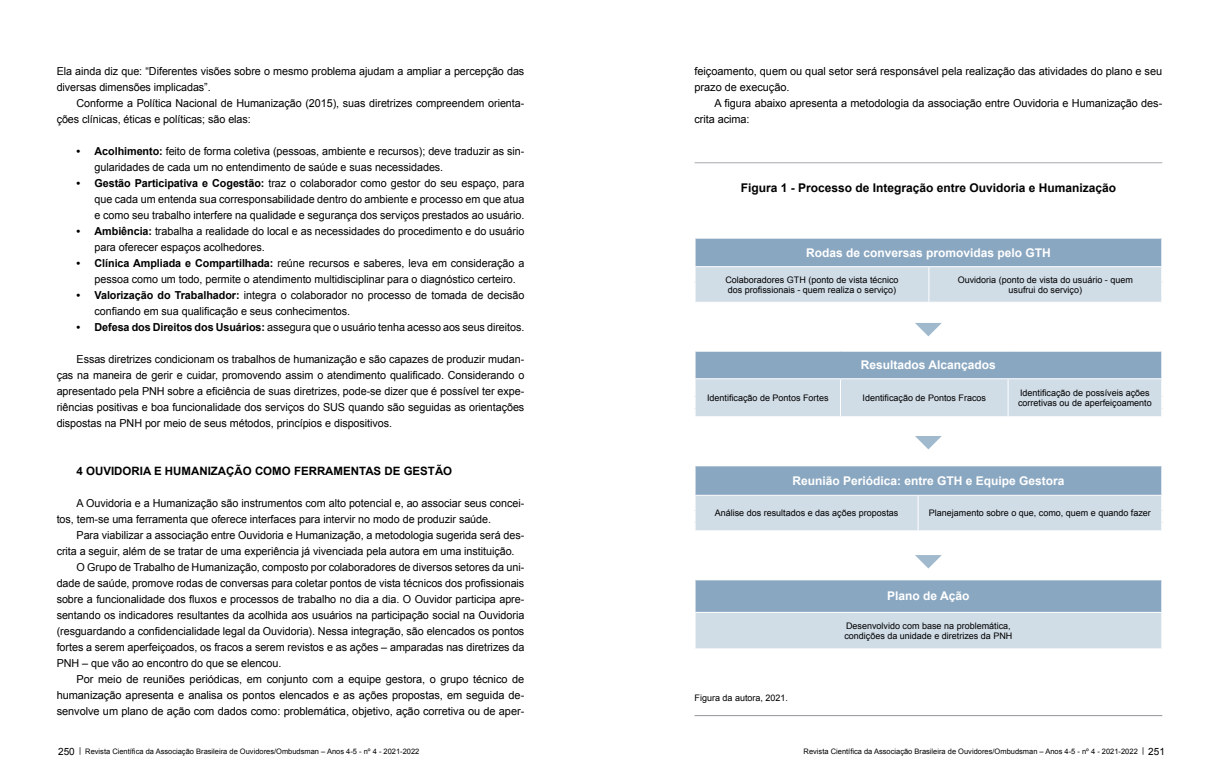
<style>
.page{position:relative;width:1219px;height:780px;background:#fff}
.page>*{position:absolute;margin:0;border:0;box-sizing:border-box;transform-origin:0 0}
.t1{font:700 12px "Arial";color:#fff}
.t2{font:700 12px "Arial";color:#000}
.t3{font:700 11.5px "Arial";color:#000}
.t4{font:11px/16px "Arial";letter-spacing:-.005em;color:#000}
.t5{font:10px "Arial";color:#000}
.t6{font:9px/10px "Arial";color:#000}
.t7{font:7.5px "Arial";color:#000}
.s1{font-weight:700}
.s2{font-size:10px}
.s3{font-size:8px}
</style>
<div class="page">
<hr style="left:694px;top:162px;width:468px;height:1px;background:#a7a9ac">
<hr style="left:694px;top:715px;width:468px;height:1px;background:#939598">
<svg style="left:694px;top:239px;width:468px;height:63px;background:#b2c5d6"></svg>
<hr style="left:694px;top:266px;width:235px;height:1px;background:#fff">
<hr style="left:929px;top:266px;width:233px;height:1px;background:#fff">
<svg style="left:694px;top:352px;width:468px;height:65px;background:#b4c7d7"></svg>
<hr style="left:694px;top:378px;width:146px;height:1px;background:#fff">
<hr style="left:840px;top:378px;width:168px;height:1px;background:#fff">
<hr style="left:1008px;top:378px;width:154px;height:1px;background:#fff">
<svg style="left:694px;top:466px;width:468px;height:64px;background:#b1c4d5"></svg>
<hr style="left:694px;top:495px;width:224px;height:1px;background:#fff">
<hr style="left:918px;top:495px;width:244px;height:1px;background:#fff">
<hr style="left:918px;top:496px;width:1px;height:34px;background:#fff">
<hr style="left:1161px;top:496px;width:1px;height:34px;background:#fff">
<div style="left:695px;top:580px;width:467px;height:32px;background:#8aa7c1"></div>
<div style="left:695px;top:612px;width:467px;height:36px;background:#d0dce6"></div>
<hr style="left:1161px;top:613px;width:1px;height:35px;background:#fff">
<hr style="left:1161px;top:580px;width:1px;height:32px;background:#fff">
<hr style="left:694px;top:612px;width:468px;height:1px;background:#fff">
<svg style="left:915px;top:323px;width:27px;height:13px"></svg>
<svg style="left:915px;top:436px;width:27px;height:13px"></svg>
<svg style="left:915px;top:555px;width:27px;height:13px"></svg>
<p class="t4" style="left:57px;top:63px;width:469px">Ela ainda diz que: “Diferentes visões sobre o mesmo problema ajudam a ampliar a percepção das diversas dimensões implicadas”.</p>
<p class="t4" style="left:57px;top:95px;width:469px;text-indent:20px">Conforme a Política Nacional de Humanização (2015), suas diretrizes compreendem orienta&shy;ções clínicas, éticas e políticas; são elas:</p>
<p class="t4" style="left:95px;top:143px;width:431px;text-indent:-18px"><span class="s1">• Acolhimento:</span> feito de forma coletiva (pessoas, ambiente e recursos); deve traduzir as sin&shy;gularidades de cada um no entendimento de saúde e suas necessidades.</p>
<p class="t4" style="left:95px;top:175px;width:431px;text-align:justify;text-indent:-18px"><span class="s1">• Gestão Participativa e Cogestão:</span> traz o colaborador como gestor do seu espaço, para que cada um entenda sua corresponsabilidade dentro do ambiente e processo em que atua e como seu trabalho interfere na qualidade e segurança dos serviços prestados ao usuário.</p>
<p class="t4" style="left:95px;top:223px;width:431px;text-indent:-18px"><span class="s1">• Ambiência:</span> trabalha a realidade do local e as necessidades do procedimento e do usuário para oferecer espaços acolhedores.</p>
<p class="t4" style="left:95px;top:255px;width:431px;text-indent:-18px"><span class="s1">• Clínica Ampliada e Compartilhada:</span> reúne recursos e saberes, leva em consideração a pessoa como um todo, permite o atendimento multidisciplinar para o diagnóstico certeiro.</p>
<p class="t4" style="left:95px;top:287px;width:431px;text-indent:-18px"><span class="s1">• Valorização do Trabalhador:</span> integra o colaborador no processo de tomada de decisão confiando em sua qualificação e seus conhecimentos.</p>
<p class="t4" style="left:77px;top:319px;width:449px"><span class="s1">• Defesa dos Direitos dos Usuários:</span> assegura que o usuário tenha acesso aos seus direitos.</p>
<p class="t4" style="left:57px;top:351px;width:469px;text-align:justify;text-indent:20px">Essas diretrizes condicionam os trabalhos de humanização e são capazes de produzir mudan&shy;ças na maneira de gerir e cuidar, promovendo assim o atendimento qualificado. Considerando o apresentado pela PNH sobre a eficiência de suas diretrizes, pode-se dizer que é possível ter expe&shy;riências positivas e boa funcionalidade dos serviços do SUS quando são seguidas as orientações dispostas na PNH por meio de seus métodos, princípios e dispositivos.</p>
<p class="t3" style="left:77px;top:463px;width:377px">4 OUVIDORIA E HUMANIZAÇÃO COMO FERRAMENTAS DE GESTÃO</p>
<p class="t4" style="left:57px;top:495px;width:469px;text-indent:20px">A Ouvidoria e a Humanização são instrumentos com alto potencial e, ao associar seus concei&shy;tos, tem-se uma ferramenta que oferece interfaces para intervir no modo de produzir saúde.</p>
<p class="t4" style="left:77px;top:527px;width:449px">Para viabilizar a associação entre Ouvidoria e Humanização, a metodologia sugerida será des-</p>
<p class="t4" style="left:57px;top:543px;width:459px">crita a seguir, além de se tratar de uma experiência já vivenciada pela autora em uma instituição.</p>
<p class="t4" style="left:77px;top:559px;width:449px">O Grupo de Trabalho de Humanização, composto por colaboradores de diversos setores da uni-</p>
<p class="t4" style="left:57px;top:575px;width:469px">dade de saúde, promove rodas de conversas para coletar pontos de vista técnicos dos profissionais</p>
<p class="t4" style="left:57px;top:591px;width:469px">sobre a funcionalidade dos fluxos e processos de trabalho no dia a dia. O Ouvidor participa apre-</p>
<p class="t4" style="left:57px;top:607px;width:469px">sentando os indicadores resultantes da acolhida aos usuários na participação social na Ouvidoria</p>
<p class="t4" style="left:57px;top:623px;width:469px">(resguardando a confidencialidade legal da Ouvidoria). Nessa integração, são elencados os pontos</p>
<p class="t4" style="left:57px;top:639px;width:469px">fortes a serem aperfeiçoados, os fracos a serem revistos e as ações – amparadas nas diretrizes da</p>
<p class="t4" style="left:57px;top:655px;width:226px">PNH – que vão ao encontro do que se elencou.</p>
<p class="t4" style="left:77px;top:671px;width:449px">Por meio de reuniões periódicas, em conjunto com a equipe gestora, o grupo técnico de</p>
<p class="t4" style="left:57px;top:687px;width:469px">humanização apresenta e analisa os pontos elencados e as ações propostas, em seguida de-</p>
<p class="t4" style="left:57px;top:703px;width:469px">senvolve um plano de ação com dados como: problemática, objetivo, ação corretiva ou de aper-</p>
<p class="t4" style="left:694px;top:63px;width:469px">feiçoamento, quem ou qual setor será responsável pela realização das atividades do plano e seu prazo de execução.</p>
<p class="t4" style="left:694px;top:95px;width:469px;text-indent:20px">A figura abaixo apresenta a metodologia da associação entre Ouvidoria e Humanização des&shy;crita acima:</p>
<p class="t2" style="left:741px;top:179px;width:377px">Figura 1 - Processo de Integração entre Ouvidoria e Humanização</p>
<p class="t1" style="left:806px;top:245px;width:246px">Rodas de conversas promovidas pelo GTH</p>
<p class="t6" style="left:725px;top:274px;width:175px">Colaboradores GTH (ponto de vista técnico dos profissionais - quem realiza o serviço)</p>
<p class="t6" style="left:958px;top:274px;width:177px;text-align:center">Ouvidoria (ponto de vista do usuário - quem usufrui do serviço)</p>
<p class="t1" style="left:861px;top:357px;width:136px">Resultados Alcançados</p>
<p class="t6" style="left:707px;top:393px;width:123px">Identificação de Pontos Fortes</p>
<p class="t6" style="left:862px;top:393px;width:125px">Identificação de Pontos Fracos</p>
<p class="t6" style="left:1018px;top:388px;width:135px">Identificação de possíveis ações corretivas ou de aperfeiçoamento</p>
<p class="t1" style="left:792px;top:473px;width:274px">Reunião Periódica: entre GTH e Equipe Gestora</p>
<p class="t6" style="left:715px;top:508px;width:185px">Análise dos resultados e das ações propostas</p>
<p class="t6" style="left:929px;top:508px;width:224px">Planejamento sobre o que, como, quem e quando fazer</p>
<p class="t6" style="left:694px;top:692px;width:95px">Figura da autora, 2021.</p>
<p class="t1" style="left:887px;top:588px;width:84px">Plano de Ação</p>
<p class="t6" style="left:844px;top:620px;width:170px">Desenvolvido com base na problemática, condições da unidade e diretrizes da PNH</p>
<p class="t7" style="left:58px;top:746px;width:363px"><span class="s2">250</span> <span class="s3">|</span> Revista Científica da Associação Brasileira de Ouvidores/Ombudsman – Anos 4-5 - nº 4 - 2021-2022</p>
<p class="t5" style="left:1148px;top:744px;width:18px">251</p>
<p class="t7" style="left:804px;top:746px;width:342px">Revista Científica da Associação Brasileira de Ouvidores/Ombudsman – Anos 4-5 - nº 4 - 2021-2022 <span class="s3">|</span></p>
</div>
